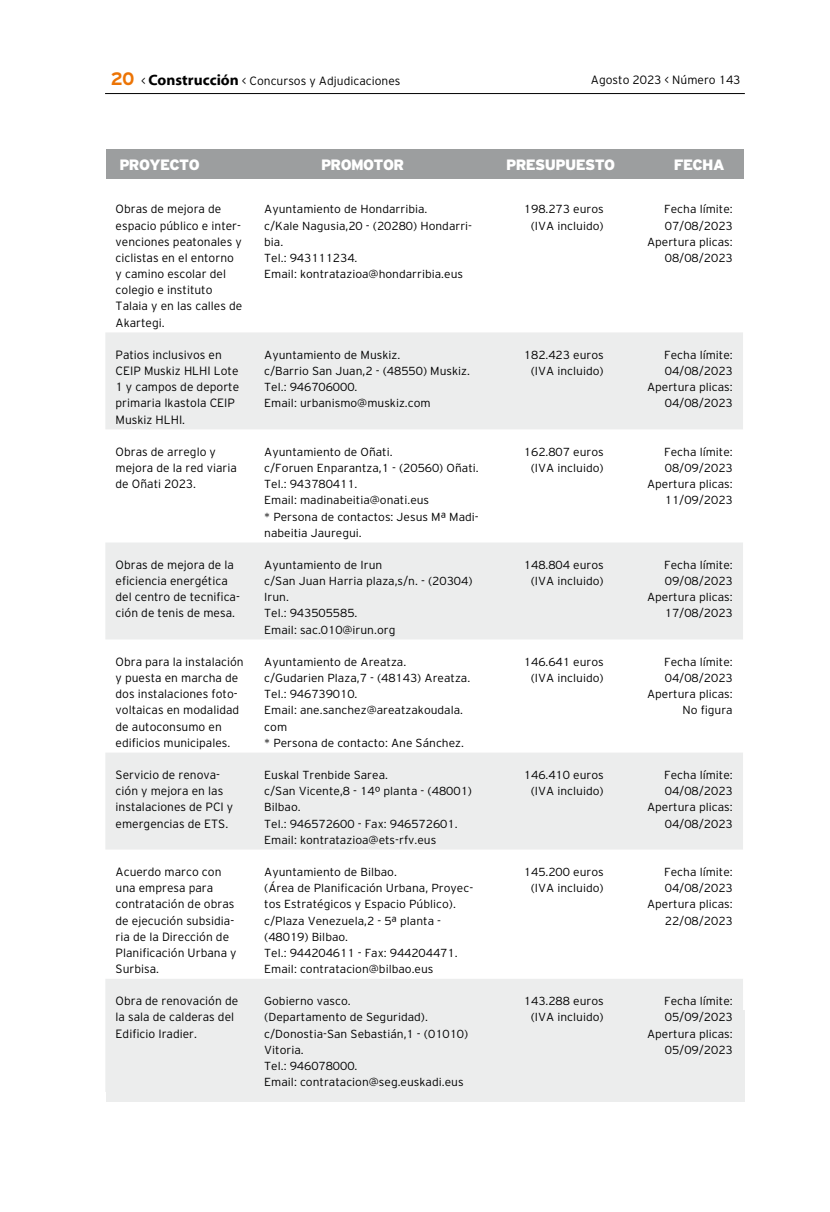
<style>
.page{position:relative;width:830px;height:1212px;background:#fff}
.page>*{position:absolute;margin:0;border:0;box-sizing:border-box;transform-origin:0 0}
.t1{font:900 15px "Civica 10";letter-spacing:-.04em;color:#fff}
.t2{font:300 12px/16.2px "Civica 01";color:#000}
.t3{font:300 11.7px/16.2px "Civica 01";color:#000}
.s1{font-family:"Civica 07";font-weight:700;font-size:18px;color:#ec7405}
.s2{font-family:"Myriad Web Pro";font-weight:700;font-size:15px}
</style>
<div class="page">
<hr style="left:105px;top:93px;width:639px;height:1px;background:#000">
<div style="left:106px;top:1011px;width:638px;height:91px;background:#eceded"></div>
<div style="left:106px;top:149px;width:637px;height:30px;background:#9c9e9f"></div>
<svg style="left:105px;top:332px;width:637px;height:760px;fill:#eceded"></svg>
<p class="t2" style="left:111px;top:73px;width:291px"><span class="s1">20</span> &lt; <span class="s2">Construcción</span> &lt; Concursos y Adjudicaciones</p>
<p class="t2" style="left:590px;top:72px;width:151px">Agosto 2023 &lt; Número 143</p>
<p class="t1" style="left:119px;top:156px;width:82px">PROYECTO</p>
<p class="t1" style="left:321px;top:156px;width:85px">PROMOTOR</p>
<p class="t1" style="left:506px;top:156px;width:110px">PRESUPUESTO</p>
<p class="t1" style="left:673px;top:156px;width:52px">FECHA</p>
<p class="t2" style="left:115px;top:201px;width:128px">Obras de mejora de espacio público e inter&shy;venciones peatonales y ciclistas en el entorno y camino escolar del colegio e instituto<br>Talaia y en las calles de<br>Akartegi.</p>
<p class="t3" style="left:264px;top:201px;width:209px">Ayuntamiento de Hondarribia.<br>c/Kale Nagusia,20 - (20280) Hondarri&shy;bia.<br>Tel.: 943111234.<br>Email: kontratazioa@hondarribia.eus</p>
<p class="t3" style="left:523px;top:201px;width:81px;text-align:center">198.273 euros (IVA incluido)</p>
<p class="t3" style="left:646px;top:201px;width:87px;text-align:right">Fecha límite:<br>07/08/2023<br>Apertura plicas:<br>08/08/2023</p>
<p class="t2" style="left:115px;top:346px;width:125px">Patios inclusivos en<br>CEIP Muskiz HLHI Lote<br>1 y campos de deporte primaria Ikastola CEIP<br>Muskiz HLHI.</p>
<p class="t3" style="left:264px;top:347px;width:207px">Ayuntamiento de Muskiz.<br>c/Barrio San Juan,2 - (48550) Muskiz.<br>Tel.: 946706000.<br>Email: urbanismo@muskiz.com</p>
<p class="t3" style="left:523px;top:347px;width:81px;text-align:center">182.423 euros (IVA incluido)</p>
<p class="t3" style="left:646px;top:347px;width:87px;text-align:right">Fecha límite:<br>04/08/2023<br>Apertura plicas:<br>04/08/2023</p>
<p class="t2" style="left:115px;top:443px;width:123px">Obras de arreglo y mejora de la red viaria de Oñati 2023.</p>
<p class="t3" style="left:264px;top:443px;width:216px">Ayuntamiento de Oñati.<br>c/Foruen Enparantza,1 - (20560) Oñati.<br>Tel.: 943780411.<br>Email: madinabeitia@onati.eus<br>* Persona de contactos: Jesus Mª Madi&shy;nabeitia Jauregui.</p>
<p class="t3" style="left:523px;top:443px;width:81px;text-align:center">162.807 euros (IVA incluido)</p>
<p class="t3" style="left:646px;top:443px;width:87px;text-align:right">Fecha límite:<br>08/09/2023<br>Apertura plicas:<br>11/09/2023</p>
<p class="t2" style="left:115px;top:556px;width:126px">Obras de mejora de la eficiencia energética del centro de tecnifica&shy;ción de tenis de mesa.</p>
<p class="t3" style="left:264px;top:557px;width:210px">Ayuntamiento de Irun<br>c/San Juan Harria plaza,s/n. - (20304)<br>Irun.<br>Tel.: 943505585.<br>Email: sac.010@irun.org</p>
<p class="t3" style="left:523px;top:557px;width:81px;text-align:center">148.804 euros (IVA incluido)</p>
<p class="t3" style="left:646px;top:557px;width:87px;text-align:right">Fecha límite:<br>09/08/2023<br>Apertura plicas:<br>17/08/2023</p>
<p class="t2" style="left:115px;top:653px;width:129px">Obra para la instalación y puesta en marcha de dos instalaciones foto&shy;voltaicas en modalidad de autoconsumo en edificios municipales.</p>
<p class="t3" style="left:264px;top:654px;width:207px">Ayuntamiento de Areatza.<br>c/Gudarien Plaza,7 - (48143) Areatza.<br>Tel.: 946739010.<br>Email: ane.sanchez@areatzakoudala. com<br>* Persona de contacto: Ane Sánchez.</p>
<p class="t3" style="left:523px;top:654px;width:81px;text-align:center">146.641 euros (IVA incluido)</p>
<p class="t3" style="left:646px;top:654px;width:87px;text-align:right">Fecha límite:<br>04/08/2023<br>Apertura plicas:<br>No figura</p>
<p class="t2" style="left:115px;top:767px;width:119px">Servicio de renova&shy;ción y mejora en las instalaciones de PCI y emergencias de ETS.</p>
<p class="t3" style="left:264px;top:767px;width:209px">Euskal Trenbide Sarea.<br>c/San Vicente,8 - 14º planta - (48001)<br>Bilbao.<br>Tel.: 946572600 - Fax: 946572601.<br>Email: kontratazioa@ets-rfv.eus</p>
<p class="t3" style="left:523px;top:767px;width:81px;text-align:center">146.410 euros (IVA incluido)</p>
<p class="t3" style="left:646px;top:767px;width:87px;text-align:right">Fecha límite:<br>04/08/2023<br>Apertura plicas:<br>04/08/2023</p>
<p class="t2" style="left:115px;top:863px;width:122px">Acuerdo marco con una empresa para contratación de obras de ejecución subsidia&shy;ria de la Dirección de<br>Planificación Urbana y<br>Surbisa.</p>
<p class="t3" style="left:264px;top:864px;width:210px">Ayuntamiento de Bilbao.<br>(Área de Planificación Urbana, Proyec&shy;tos Estratégicos y Espacio Público). c/Plaza Venezuela,2 - 5ª planta - (48019) Bilbao.<br>Tel.: 944204611 - Fax: 944204471.<br>Email: contratacion@bilbao.eus</p>
<p class="t3" style="left:523px;top:864px;width:81px;text-align:center">145.200 euros (IVA incluido)</p>
<p class="t3" style="left:646px;top:864px;width:87px;text-align:right">Fecha límite:<br>04/08/2023<br>Apertura plicas:<br>22/08/2023</p>
<p class="t2" style="left:115px;top:993px;width:124px">Obra de renovación de la sala de calderas del<br>Edificio Iradier.</p>
<p class="t3" style="left:264px;top:993px;width:205px">Gobierno vasco.<br>(Departamento de Seguridad). c/Donostia-San Sebastián,1 - (01010)<br>Vitoria.<br>Tel.: 946078000.<br>Email: contratacion@seg.euskadi.eus</p>
<p class="t3" style="left:523px;top:993px;width:81px;text-align:center">143.288 euros (IVA incluido)</p>
<p class="t3" style="left:646px;top:993px;width:87px;text-align:right">Fecha límite:<br>05/09/2023<br>Apertura plicas:<br>05/09/2023</p>
</div>
